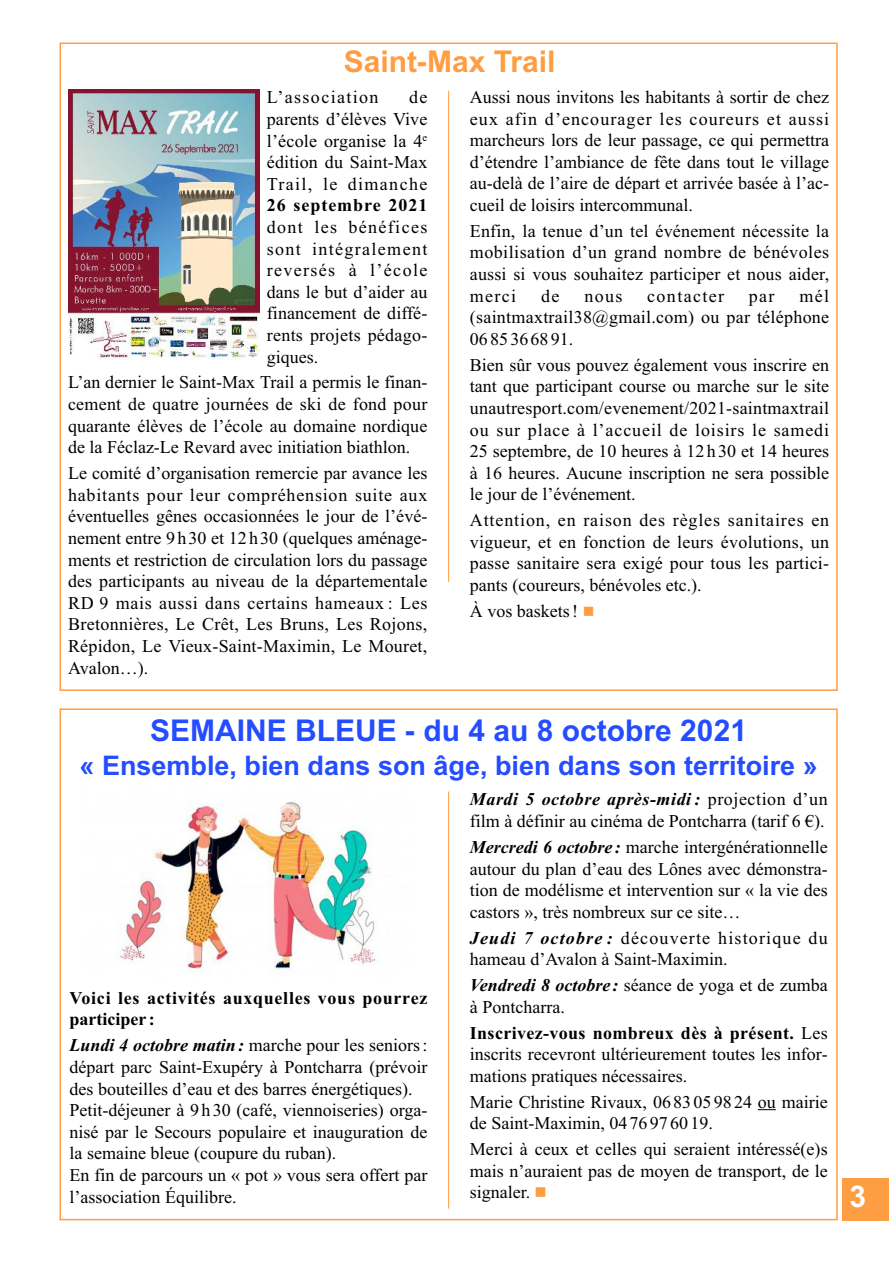
<style>
.page{position:relative;width:893px;height:1263px;background:#fff}
.page>*{position:absolute;margin:0;border:0;box-sizing:border-box;transform-origin:0 0}
.t1{font:700 30px "Arial";color:#244dff}
.t2{font:700 30px "Arial";color:#ff9d43}
.t3{font:700 30px "Arial";color:#fff}
.t4{font:700 27px "Arial";color:#244dff}
.t5{font:18px/21.6px "Times New Roman";color:#000;text-align:justify}
.t6{font:700 18px/21.6px "Times New Roman";letter-spacing:.04em;color:#000}
.t7{font:18px "Times New Roman";letter-spacing:.075em;color:#000}
.s1{color:#ff9d43}
.s2{font-weight:700;font-style:italic}
.s3{font-weight:700}
</style>
<div class="page">
<svg style="left:758px;top:1109px;width:18px;height:1px"></svg>
<hr style="left:448px;top:791px;width:1px;height:417px;background:#ff9d43">
<div style="left:842px;top:1178px;width:47px;height:42px;background:#ff9d43"></div>
<img style="left:118px;top:802px;width:258px;height:170px">
<img style="left:68px;top:89px;width:191px;height:271px">
<hr style="left:448px;top:91px;width:1px;height:491px;background:#ff9d43">
<h1 class="t2" style="left:344px;top:44px;width:213px">Saint-Max Trail</h1>
<p class="t5" style="left:267px;top:86px;width:162px;text-indent:142px">de parents d’élèves Vive l’école organise la 4<sup>e </sup>édition du Saint-Max Trail, le dimanche</p>
<p class="t6" style="left:267px;top:194px;width:162px">26 septembre 2021</p>
<p class="t5" style="left:267px;top:216px;width:162px">dont les bénéfices sont intégralement reversés à l’école dans le but d’aider au financement de diffé&shy;rents projets pédago&shy;giques.</p>
<p class="t5" style="left:68px;top:371px;width:361px">L’an dernier le Saint-Max Trail a permis le finan&shy;cement de quatre journées de ski de fond pour quarante élèves de l’école au domaine nordique de la Féclaz-Le Revard avec initiation biathlon.</p>
<p class="t5" style="left:68px;top:462px;width:361px">Le comité d’organisation remercie par avance les habitants pour leur compréhension suite aux éventuelles gênes occasionnées le jour de l’évé&shy;nement entre 9h30 et 12h 30 (quelques aménage&shy;ments et restriction de circulation lors du passage des participants au niveau de la départementale RD 9 mais aussi dans certains hameaux : Les Bretonnières, Le Crêt, Les Bruns, Les Rojons, Répidon, Le Vieux-Saint-Maximin, Le Mouret, Avalon…).</p>
<p class="t7" style="left:267px;top:86px;width:113px">L’association</p>
<p class="t5" style="left:470px;top:86px;width:361px">Aussi nous invitons les habitants à sortir de chez eux afin d’encourager les coureurs et aussi marcheurs lors de leur passage, ce qui permettra d’étendre l’ambiance de fête dans tout le village au-delà de l’aire de départ et arrivée basée à l’ac&shy;cueil de loisirs intercommunal.</p>
<p class="t5" style="left:470px;top:220px;width:361px">Enfin, la tenue d’un tel événement nécessite la mobilisation d’un grand nombre de bénévoles aussi si vous souhaitez participer et nous aider, merci</p>
<p class="t5" style="left:470px;top:285px;width:361px;text-indent:330px">mél (saintmaxtrail38@gmail.com) ou par téléphone 06 85 366891.</p>
<p class="t5" style="left:470px;top:354px;width:361px">Bien sûr vous pouvez également vous inscrire en tant que participant course ou marche sur le site unautresport.com/evenement/2021-saintmaxtrail ou sur place à l’accueil de loisirs le samedi 25 septembre, de 10 heures à 12h 30 et 14 heures à 16 heures. Aucune inscription ne sera possible le jour de l’événement.</p>
<p class="t5" style="left:470px;top:509px;width:361px">Attention, en raison des règles sanitaires en vigueur, et en fonction de leurs évolutions, un passe sanitaire sera exigé pour tous les partici&shy;pants (coureurs, bénévoles etc.).</p>
<p class="t5" style="left:470px;top:600px;width:126px">À vos baskets! <span class="s1">■</span></p>
<p class="t5" style="left:541px;top:285px;width:20px">de</p>
<p class="t5" style="left:584px;top:285px;width:40px">nous</p>
<p class="t7" style="left:647px;top:285px;width:78px">contacter</p>
<p class="t5" style="left:749px;top:285px;width:27px">par</p>
<h1 class="t1" style="left:150px;top:713px;width:598px">SEMAINE BLEUE - du 4 au 8 octobre 2021</h1>
<h2 class="t4" style="left:79px;top:750px;width:740px">« Ensemble, bien dans son âge, bien dans son territoire »</h2>
<p class="t6" style="left:70px;top:987px;width:359px">Voici les activités auxquelles vous pourrez participer :</p>
<p class="t5" style="left:70px;top:1034px;width:359px;text-align:left"><span class="s2">Lundi 4 octobre matin:</span> marche pour les seniors: départ parc Saint-Exupéry à Pontcharra (prévoir des bouteilles d’eau et des barres énergétiques).<br>Petit-déjeuner à 9h30 (café, viennoiseries) orga&shy;nisé par le Secours populaire et inauguration de la semaine bleue (coupure du ruban).<br>En fin de parcours un « pot » vous sera offert par l’association Équilibre.</p>
<p class="t5" style="left:470px;top:788px;width:359px"><span class="s2">Mardi 5 octobre après-midi :</span> projection d’un film à définir au cinéma de Pontcharra (tarif 6 €).</p>
<p class="t5" style="left:470px;top:836px;width:359px"><span class="s2">Mercredi 6 octobre :</span> marche intergénérationnelle autour du plan d’eau des Lônes avec démonstra&shy;tion de modélisme et intervention sur « la vie des castors », très nombreux sur ce site…</p>
<p class="t5" style="left:470px;top:926px;width:359px"><span class="s2">Jeudi 7 octobre :</span> découverte historique du hameau d’Avalon à Saint-Maximin.</p>
<p class="t5" style="left:470px;top:974px;width:359px"><span class="s2">Vendredi 8 octobre :</span> séance de yoga et de zumba à Pontcharra.</p>
<p class="t5" style="left:470px;top:1021px;width:359px"><span class="s3">Inscrivez-vous nombreux dès à présent.</span> Les inscrits recevront ultérieurement toutes les infor&shy;mations pratiques nécessaires.</p>
<p class="t5" style="left:470px;top:1090px;width:359px">Marie Christine Rivaux, 0683059824 ou mairie de Saint-Maximin, 0476 97 60 19.</p>
<p class="t5" style="left:470px;top:1138px;width:359px">Merci à ceux et celles qui seraient intéressé(e)s mais n’auraient pas de moyen de transport, de le signaler. <span class="s1">■</span></p>
<h1 class="t3" style="left:849px;top:1179px;width:18px">3</h1>
</div>
